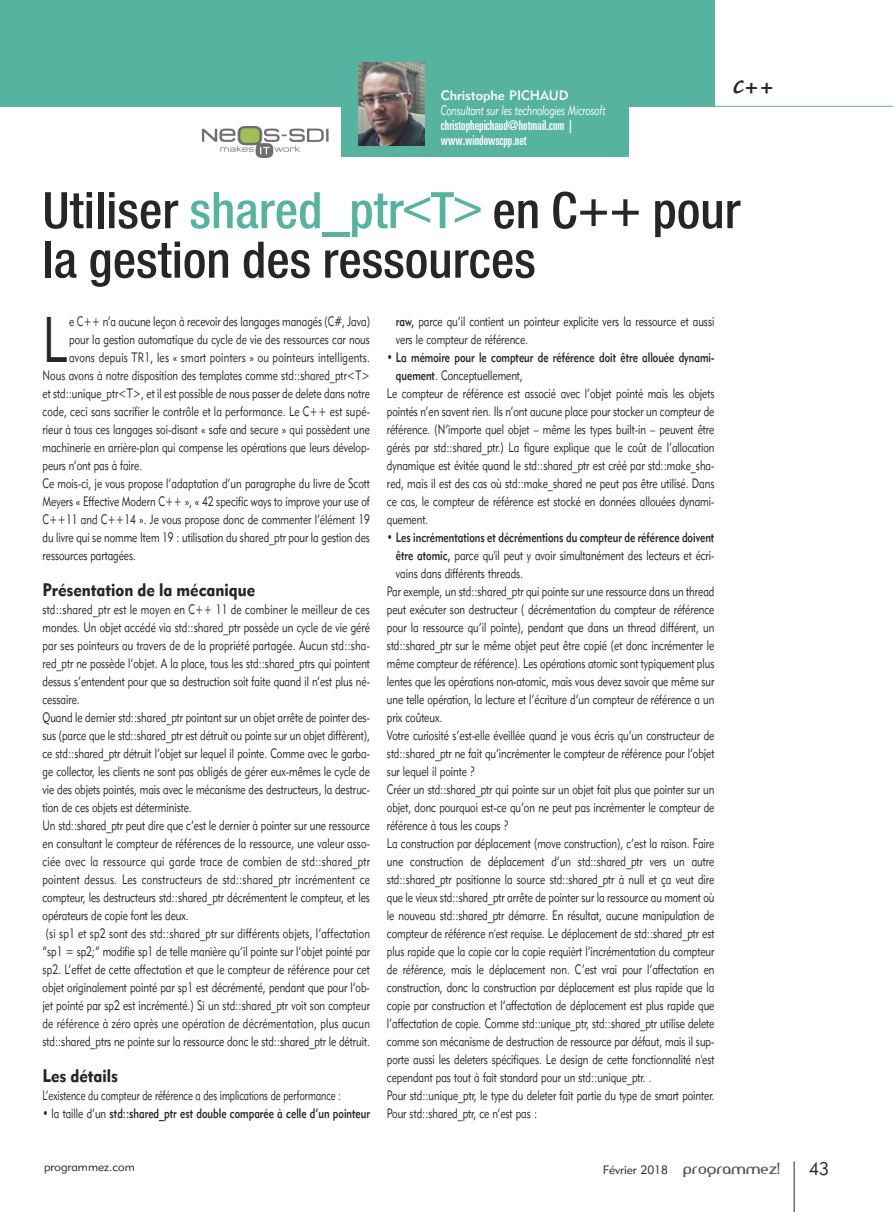
<style>
.page{position:relative;width:893px;height:1212px;background:#fff}
.page>*{position:absolute;margin:0;border:0;box-sizing:border-box;transform-origin:0 0}
.t1{font:63.6px "Geometric 415 BT Lite A";color:#272627;scale:.75 1}
.t2{font:54px/49.5px "Helvetica Neue H67";color:#272627}
.t3{font:700 27px "Caflisch Script";color:#272627}
.t4{font:18px "Geometric 415 BT Black A";color:#272627;scale:.9 1}
.t5{font:18px "Geometric 415 BT Lite A";color:#272627}
.t6{font:13.5px/18px "Geometric 415 BT Lite A";color:#272627;scale:.75 1}
.t7{font:13.5px "Geometric 415 BT Medium A";color:#272627;scale:.75 1}
.t8{font:13.5px "Geometric 415 BT Lite A";color:#272627;scale:.7 1}
.t9{font:13.5px "Geometric 415 BT Lite A";letter-spacing:.025em;color:#272627;scale:.75 1}
.t10{font:ultra-condensed 13.5px/15px "Univers LT Std";color:#fff}
.t11{font:13.5px "Geometric 415 BT Lite Italic A";color:#fff;scale:.7 1}
.t12{font:13.5px "Geometric 415 BT Medium A";color:#fff}
.t13{font:12px "Geometric 415 BT Lite A";color:#272627}
.s1{font-family:"Geometric 415 BT Medium A";font-stretch:normal}
.s2{color:#55b3a0}
.s3{font-family:"Geometric 415 BT Medium A"}
.s4{font-family:"Geometric 415 BT Lite A"}
.s5{font-family:"Amerika Sans";font-size:15px;color:#525152}
</style>
<div class="page">
<hr style="left:13px;top:106px;width:880px;height:1px;background:#55b3a0">
<div style="left:0;top:0;width:714px;height:106px;background:#55b3a0"></div>
<div style="left:341px;top:1px;width:288px;height:155px;background:#55b3a0"></div>
<img style="left:358px;top:63px;width:67px;height:82px">
<hr style="left:794px;top:1161px;width:1px;height:51px;background:#272627">
<img style="left:202px;top:127px;width:127px;height:31px">
<p class="t12" style="left:441px;top:91px;width:129px">Christophe PICHAUD</p>
<p class="t11" style="left:441px;top:106px;width:236px">Consultant sur les technologies Microsoft</p>
<p class="t10" style="left:441px;top:119px;width:135px">christophepichaud@hotmail.com <span class="s1">| </span>www.windowscpp.net</p>
<h3 class="t3" style="left:731px;top:68px;width:42px">C++</h3>
<h2 class="t2" style="left:43px;top:190px;width:699px">Utiliser <span class="s2">shared_ptr&lt;T&gt;</span> en C++ pour la gestion des ressources</h2>
<h1 class="t1" style="left:43px;top:317px;width:34px">L</h1>
<p class="t6" style="left:69px;top:314px;width:403px">e C++ n’a aucune leçon à recevoir des langages managés (C#, Java)</p>
<p class="t6" style="left:396px;top:314px;width:426px"><span class="s3">raw,</span> parce qu’il contient un pointeur explicite vers la ressource et aussi vers le compteur de référence.</p>
<p class="t7" style="left:387px;top:353px;width:438px"><span class="s4">•</span> La mémoire pour le compteur de référence doit être allouée dynami-</p>
<p class="t6" style="left:387px;top:368px;width:438px;text-indent:9px"><span class="s3">quement</span>. Conceptuellement,<br>Le compteur de référence est associé avec l’objet pointé mais les objets pointés n’en savent rien. Ils n’ont aucune place pour stocker un compteur de référence. (N’importe quel objet – même les types built-in – peuvent être gérés par std::shared_ptr.) La figure explique que le coût de l’allocation dynamique est évitée quand le std::shared_ptr est créé par std::make_sha&shy;red, mais il est des cas où std::make_shared ne peut pas être utilisé. Dans ce cas, le compteur de référence est stocké en données allouées dynami&shy;quement.</p>
<p class="t7" style="left:387px;top:533px;width:438px"><span class="s4">•</span> Les incrémentations et décrémentions du compteur de référence doivent</p>
<p class="t6" style="left:396px;top:548px;width:426px"><span class="s3">être atomic,</span> parce qu'il peut y avoir simultanément des lecteurs et écri-</p>
<p class="t6" style="left:396px;top:566px;width:171px">vains dans différents threads.</p>
<p class="t6" style="left:387px;top:584px;width:438px">Par exemple, un std::shared_ptr qui pointe sur une ressource dans un thread</p>
<p class="t6" style="left:387px;top:602px;width:438px">peut exécuter son destructeur ( décrémentation du compteur de référence</p>
<p class="t6" style="left:387px;top:620px;width:438px">pour la ressource qu’il pointe), pendant que dans un thread différent, un</p>
<p class="t6" style="left:387px;top:638px;width:438px">std::shared_ptr sur le même objet peut être copié (et donc incrémenter le</p>
<p class="t6" style="left:387px;top:656px;width:438px">même compteur de référence). Les opérations atomic sont typiquement plus</p>
<p class="t6" style="left:387px;top:674px;width:438px">lentes que les opérations non-atomic, mais vous devez savoir que même sur</p>
<p class="t6" style="left:387px;top:692px;width:438px">une telle opération, la lecture et l’écriture d’un compteur de référence a un</p>
<p class="t6" style="left:387px;top:710px;width:75px">prix coûteux.</p>
<p class="t6" style="left:387px;top:728px;width:438px">Votre curiosité s’est-elle éveillée quand je vous écris qu’un constructeur de</p>
<p class="t6" style="left:387px;top:746px;width:438px">std::shared_ptr ne fait qu’incrémenter le compteur de référence pour l’objet</p>
<p class="t6" style="left:387px;top:764px;width:119px">sur lequel il pointe ?</p>
<p class="t6" style="left:387px;top:782px;width:438px">Créer un std::shared_ptr qui pointe sur un objet fait plus que pointer sur un</p>
<p class="t6" style="left:387px;top:800px;width:438px">objet, donc pourquoi est-ce qu’on ne peut pas incrémenter le compteur de</p>
<p class="t6" style="left:387px;top:818px;width:164px">référence à tous les coups ?</p>
<p class="t6" style="left:387px;top:836px;width:438px">La construction par déplacement (move construction), c’est la raison. Faire</p>
<p class="t6" style="left:387px;top:854px;width:438px">une construction de déplacement d’un std::shared_ptr vers un autre</p>
<p class="t6" style="left:387px;top:872px;width:438px">std::shared_ptr positionne la source std::shared_ptr à null et ça veut dire</p>
<p class="t6" style="left:387px;top:890px;width:438px">que le vieux std::shared_ptr arrête de pointer sur la ressource au moment où</p>
<p class="t6" style="left:387px;top:908px;width:438px">le nouveau std::shared_ptr démarre. En résultat, aucune manipulation de</p>
<p class="t6" style="left:387px;top:926px;width:438px">compteur de référence n'est requise. Le déplacement de std::shared_ptr est</p>
<p class="t6" style="left:387px;top:944px;width:438px">plus rapide que la copie car la copie requièrt l’incrémentation du compteur</p>
<p class="t6" style="left:387px;top:962px;width:438px">de référence, mais le déplacement non. C’est vrai pour l’affectation en</p>
<p class="t6" style="left:387px;top:980px;width:438px">construction, donc la construction par déplacement est plus rapide que la</p>
<p class="t6" style="left:387px;top:998px;width:438px">copie par construction et l’affectation de déplacement est plus rapide que</p>
<p class="t6" style="left:387px;top:1016px;width:438px">l’affectation de copie. Comme std::unique_ptr, std::shared_ptr utilise delete</p>
<p class="t6" style="left:387px;top:1034px;width:438px">comme son mécanisme de destruction de ressource par défaut, mais il sup-</p>
<p class="t6" style="left:387px;top:1052px;width:438px">porte aussi les deleters spécifiques. Le design de cette fonctionnalité n'est</p>
<p class="t6" style="left:387px;top:1070px;width:354px">cependant pas tout à fait standard pour un std::unique_ptr. .</p>
<p class="t6" style="left:387px;top:1088px;width:438px">Pour std::unique_ptr, le type du deleter fait partie du type de smart pointer.</p>
<p class="t6" style="left:387px;top:1106px;width:202px">Pour std::shared_ptr, ce n’est pas :</p>
<p class="t6" style="left:69px;top:332px;width:403px">pour la gestion automatique du cycle de vie des ressources car nous</p>
<p class="t9" style="left:69px;top:353px;width:403px">avons depuis TR1, les « smart pointers » ou pointeurs intelligents.</p>
<p class="t6" style="left:43px;top:368px;width:438px">Nous avons à notre disposition des templates comme std::shared_ptr&lt;T&gt;</p>
<p class="t6" style="left:43px;top:386px;width:438px">et std::unique_ptr&lt;T&gt;, et il est possible de nous passer de delete dans notre</p>
<p class="t6" style="left:43px;top:404px;width:438px">code, ceci sans sacrifier le contrôle et la performance. Le C++ est supé-</p>
<p class="t6" style="left:43px;top:422px;width:438px">rieur à tous ces langages soi-disant « safe and secure » qui possèdent une</p>
<p class="t6" style="left:43px;top:440px;width:438px">machinerie en arrière-plan qui compense les opérations que leurs dévelop-</p>
<p class="t6" style="left:43px;top:458px;width:135px">peurs n’ont pas à faire.</p>
<p class="t6" style="left:43px;top:476px;width:438px">Ce mois-ci, je vous propose l’adaptation d’un paragraphe du livre de Scott</p>
<p class="t6" style="left:43px;top:494px;width:438px">Meyers « Effective Modern C++ », « 42 specific ways to improve your use of</p>
<p class="t6" style="left:43px;top:512px;width:438px">C++11 and C++14 ». Je vous propose donc de commenter l’élément 19</p>
<p class="t6" style="left:43px;top:530px;width:438px">du livre qui se nomme Item 19 : utilisation du shared_ptr pour la gestion des</p>
<p class="t6" style="left:43px;top:548px;width:126px">ressources partagées.</p>
<h3 class="t4" style="left:43px;top:584px;width:238px">Présentation de la mécanique</h3>
<p class="t6" style="left:43px;top:602px;width:438px">std::shared_ptr est le moyen en C++ 11 de combiner le meilleur de ces mondes. Un objet accédé via std::shared_ptr possède un cycle de vie géré par ses pointeurs au travers de de la propriété partagée. Aucun std::sha&shy;red_ptr ne possède l’objet. A la place, tous les std::shared_ptrs qui pointent dessus s’entendent pour que sa destruction soit faite quand il n’est plus né&shy;cessaire.<br>Quand le dernier std::shared_ptr pointant sur un objet arrête de pointer des&shy;sus (parce que le std::shared_ptr est détruit ou pointe sur un objet diffèrent), ce std::shared_ptr détruit l’objet sur lequel il pointe. Comme avec le garba&shy;ge collector, les clients ne sont pas obligés de gérer eux-mêmes le cycle de vie des objets pointés, mais avec le mécanisme des destructeurs, la destruc&shy;tion de ces objets est déterministe.<br>Un std::shared_ptr peut dire que c’est le dernier à pointer sur une ressource en consultant le compteur de références de la ressource, une valeur asso&shy;ciée avec la ressource qui garde trace de combien de std::shared_ptr pointent dessus. Les constructeurs de std::shared_ptr incrémentent ce compteur, les destructeurs std::shared_ptr décrémentent le compteur, et les opérateurs de copie font les deux.<br>(si sp1 et sp2 sont des std::shared_ptr sur différents objets, l’affectation “sp1 = sp2;” modifie sp1 de telle manière qu’il pointe sur l’objet pointé par sp2. L’effet de cette affectation et que le compteur de référence pour cet objet originalement pointé par sp1 est décrémenté, pendant que pour l’ob&shy;jet pointé par sp2 est incrémenté.) Si un std::shared_ptr voit son compteur de référence à zéro après une opération de décrémentation, plus aucun std::shared_ptrs ne pointe sur la ressource donc le std::shared_ptr le détruit.</p>
<h3 class="t4" style="left:43px;top:1070px;width:85px">Les détails</h3>
<p class="t8" style="left:43px;top:1091px;width:428px">L’existence du compteur de référence a des implications de performance :</p>
<p class="t7" style="left:43px;top:1109px;width:438px"><span class="s4">• la taille d’un</span> std::shared_ptr est double comparée à celle d’un pointeur</p>
<p class="t13" style="left:44px;top:1163px;width:92px">programmez.com</p>
<p class="t13" style="left:603px;top:1165px;width:179px">Février 2018 <span class="s5">programmez!</span></p>
<h3 class="t5" style="left:809px;top:1162px;width:22px">43</h3>
</div>
